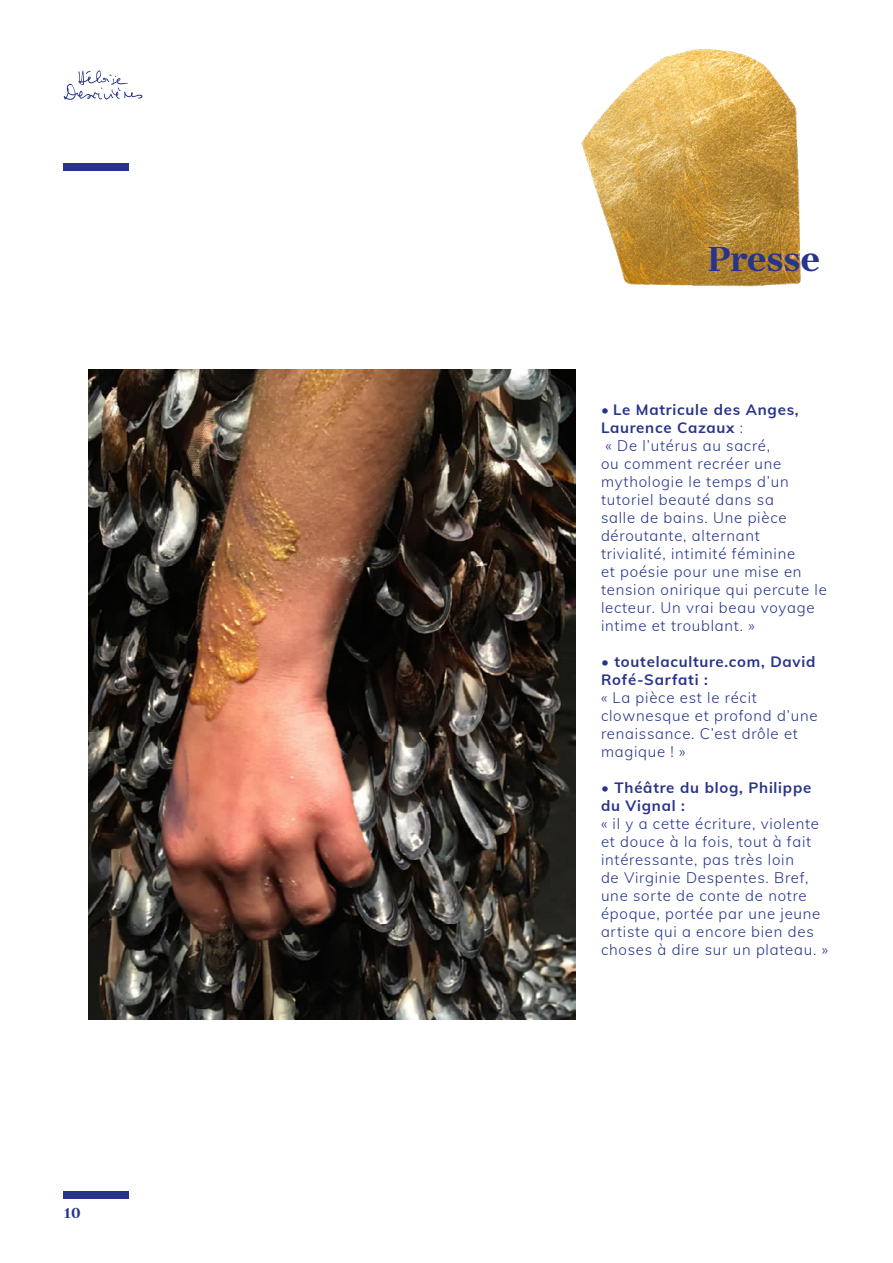
<style>
.page{position:relative;width:893px;height:1263px;background:#fff}
.page>*{position:absolute;margin:0;border:0;box-sizing:border-box;transform-origin:0 0}
.t1{font:700 36px "Brygada 1918";color:#28348b}
.t2{font:300 15px/18px "Mulish";letter-spacing:.05em;color:#28348b}
.t3{font:700 15px/18px "Mulish";letter-spacing:.05em;color:#28348b}
.t4{font:700 15px "Brygada 1918";color:#28348b}
.s1{font-weight:300}
</style>
<div class="page">
<svg style="left:64px;top:70px;width:79px;height:30px"></svg>
<div style="left:64px;top:1192px;width:65px;height:7px;background:#28348b"></div>
<div style="left:64px;top:164px;width:65px;height:7px;background:#28348b"></div>
<img style="left:88px;top:370px;width:487px;height:649px">
<img style="left:581px;top:49px;width:220px;height:238px">
<p class="t4" style="left:64px;top:1202px;width:19px">10</p>
<h1 class="t1" style="left:708px;top:233px;width:114px">Presse</h1>
<p class="t3" style="left:601px;top:400px;width:199px">• Le Matricule des Anges,</p>
<p class="t3" style="left:601px;top:418px;width:144px">Laurence Cazaux <span class="s1">:</span></p>
<p class="t2" style="left:606px;top:436px;width:166px">« De l’utérus au sacré,</p>
<p class="t2" style="left:601px;top:454px;width:182px">ou comment recréer une</p>
<p class="t2" style="left:601px;top:472px;width:189px">mythologie le temps d’un</p>
<p class="t2" style="left:601px;top:490px;width:174px">tutoriel beauté dans sa</p>
<p class="t2" style="left:601px;top:508px;width:187px">salle de bains. Une pièce</p>
<p class="t2" style="left:601px;top:526px;width:160px">déroutante, alternant</p>
<p class="t2" style="left:601px;top:544px;width:196px">trivialité, intimité féminine</p>
<p class="t2" style="left:601px;top:562px;width:202px">et poésie pour une mise en</p>
<p class="t2" style="left:601px;top:580px;width:227px">tension onirique qui percute le</p>
<p class="t2" style="left:601px;top:598px;width:215px">lecteur. Un vrai beau voyage</p>
<p class="t2" style="left:601px;top:616px;width:155px">intime et troublant. »</p>
<p class="t3" style="left:601px;top:652px;width:216px">• toutelaculture.com, David<br>Rofé-Sarfati :</p>
<p class="t2" style="left:601px;top:688px;width:218px">« La pièce est le récit clownesque et profond d’une renaissance. C’est drôle et magique ! »</p>
<p class="t3" style="left:601px;top:778px;width:212px">• Théâtre du blog, Philippe du Vignal :</p>
<p class="t2" style="left:601px;top:814px;width:228px">« il y a cette écriture, violente et douce à la fois, tout à fait intéressante, pas très loin<br>de Virginie Despentes. Bref, une sorte de conte de notre époque, portée par une jeune artiste qui a encore bien des choses à dire sur un plateau. »</p>
</div>
